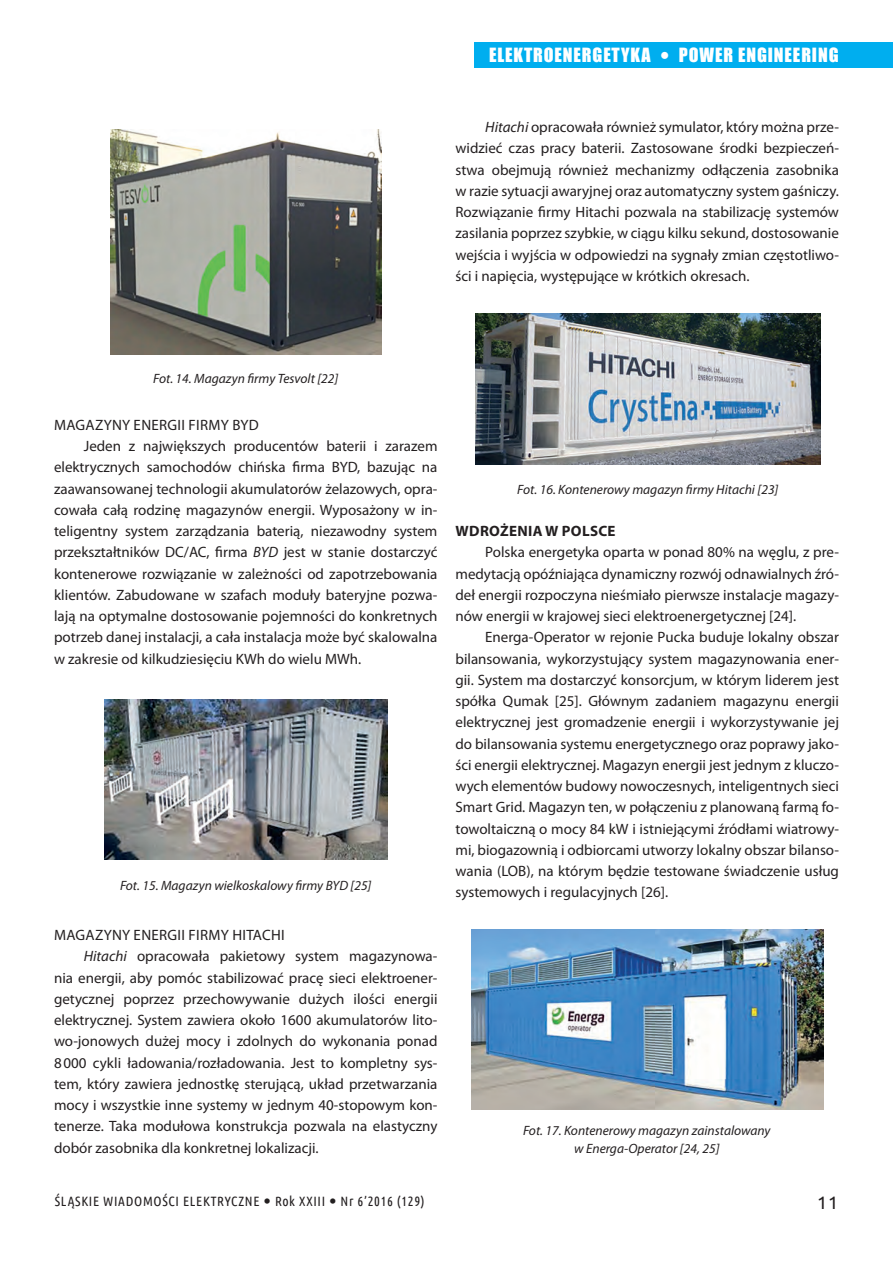
<style>
.page{position:relative;width:893px;height:1263px;background:#fff}
.page>*{position:absolute;margin:0;border:0;box-sizing:border-box;transform-origin:0 0}
.t1{font:18px "Impact";letter-spacing:.05em;color:#fff}
.t2{font:18px "Ubuntu";color:#231f20}
.t3{font:15px/21.3px "Myriad Pro";color:#231f20;text-align:justify}
.t4{font:700 15px "Myriad Pro";letter-spacing:.02em;color:#231f20}
.t5{font:italic 13.5px/18px "Myriad Pro";color:#231f20;text-align:center}
.t6{font:13.5px "Ubuntu Condensed";letter-spacing:.05em;color:#231f20}
.s1{font-style:italic}
</style>
<div class="page">
<div style="left:474px;top:42px;width:419px;height:26px;background:#00aeef"></div>
<img style="left:110px;top:130px;width:271px;height:225px">
<img style="left:104px;top:699px;width:283px;height:160px">
<img style="left:475px;top:314px;width:346px;height:150px">
<img style="left:471px;top:930px;width:353px;height:179px">
<p class="t1" style="left:489px;top:41px;width:163px">ELEKTROENERGETYKA</p>
<p class="t1" style="left:679px;top:41px;width:161px">POWER ENGINEERING</p>
<p class="t3" style="left:455px;top:116px;width:385px;text-indent:30px"><span class="s1">Hitachi</span> opracowała również symulator, który można prze&shy;widzieć czas pracy baterii. Zastosowane środki bezpieczeń&shy;stwa obejmują również mechanizmy odłączenia zasobnika w razie sytuacji awaryjnej oraz automatyczny system gaśniczy.<br>Rozwiązanie firmy Hitachi pozwala na stabilizację systemów zasilania poprzez szybkie, w ciągu kilku sekund, dostosowanie wejścia i wyjścia w odpowiedzi na sygnały zmian częstotliwo&shy;ści i napięcia, występujące w krótkich okresach.</p>
<p class="t5" style="left:153px;top:369px;width:187px">Fot. 14. Magazyn firmy Tesvolt [22]</p>
<p class="t3" style="left:54px;top:414px;width:16px">Magaz</p>
<p class="t3" style="left:104px;top:414px;width:38px">ynyenergii</p>
<p class="t3" style="left:189px;top:414px;width:9px">firm</p>
<p class="t3" style="left:221px;top:414px;width:40px">y BYD</p>
<p class="t3" style="left:84px;top:435px;width:355px">Jeden z największych producentów baterii i zarazem</p>
<p class="t3" style="left:54px;top:456px;width:385px">elektrycznych samochodów chińska firma BYD, bazując na</p>
<p class="t3" style="left:54px;top:478px;width:385px">zaawansowanej technologii akumulatorów żelazowych, opra-</p>
<p class="t3" style="left:54px;top:499px;width:385px">cowała całą rodzinę magazynów energii. Wyposażony w in-</p>
<p class="t3" style="left:54px;top:520px;width:385px">teligentny system zarządzania baterią, niezawodny system</p>
<p class="t3" style="left:54px;top:541px;width:385px">przekształtników DC/AC, firma <span class="s1">BYD</span> jest w stanie dostarczyć</p>
<p class="t3" style="left:54px;top:563px;width:385px">kontenerowe rozwiązanie w zależności od zapotrzebowania</p>
<p class="t3" style="left:54px;top:584px;width:385px">klientów. Zabudowane w szafach moduły bateryjne pozwa-</p>
<p class="t3" style="left:54px;top:605px;width:385px">lają na optymalne dostosowanie pojemności do konkretnych</p>
<p class="t3" style="left:54px;top:626px;width:385px">potrzeb danej instalacji, a cała instalacja może być skalowalna</p>
<p class="t3" style="left:54px;top:648px;width:309px">w zakresie od kilkudziesięciu KWh do wielu MWh.</p>
<p class="t5" style="left:120px;top:876px;width:253px">Fot. 15. Magazyn wielkoskalowy firmy BYD [25]</p>
<p class="t3" style="left:54px;top:924px;width:16px">Magaz</p>
<p class="t3" style="left:104px;top:924px;width:38px">ynyenergii</p>
<p class="t3" style="left:189px;top:924px;width:9px">firm</p>
<p class="t3" style="left:221px;top:924px;width:30px">y Hitachi</p>
<p class="t3" style="left:84px;top:945px;width:355px"><span class="s1">Hitachi</span> opracowała pakietowy system magazynowa-</p>
<p class="t3" style="left:54px;top:967px;width:385px">nia energii, aby pomóc stabilizować pracę sieci elektroener-</p>
<p class="t3" style="left:54px;top:988px;width:385px">getycznej poprzez przechowywanie dużych ilości energii</p>
<p class="t3" style="left:54px;top:1009px;width:385px">elektrycznej. System zawiera około 1600 akumulatorów lito-</p>
<p class="t3" style="left:54px;top:1030px;width:385px">wo-jonowych dużej mocy i zdolnych do wykonania ponad</p>
<p class="t3" style="left:54px;top:1052px;width:385px">8000 cykli ładowania/rozładowania. Jest to kompletny sys-</p>
<p class="t3" style="left:54px;top:1073px;width:385px">tem, który zawiera jednostkę sterującą, układ przetwarzania</p>
<p class="t3" style="left:54px;top:1094px;width:385px">mocy i wszystkie inne systemy w jednym 40-stopowym kon-</p>
<p class="t3" style="left:54px;top:1115px;width:385px">tenerze. Taka modułowa konstrukcja pozwala na elastyczny</p>
<p class="t3" style="left:54px;top:1137px;width:266px">dobór zasobnika dla konkretnej lokalizacji.</p>
<p class="t5" style="left:517px;top:480px;width:263px">Fot. 16. Kontenerowy magazyn firmy Hitachi [23]</p>
<p class="t4" style="left:456px;top:521px;width:161px">WDROŻENIA W POLSCE</p>
<p class="t3" style="left:455px;top:541px;width:385px;text-indent:30px">Polska energetyka oparta w ponad 80% na węglu, z pre&shy;medytacją opóźniająca dynamiczny rozwój odnawialnych źró&shy;deł energii rozpoczyna nieśmiało pierwsze instalacje magazy&shy;nów energii w krajowej sieci elektroenergetycznej [24].</p>
<p class="t3" style="left:455px;top:626px;width:385px;text-indent:30px">Energa-Operator w rejonie Pucka buduje lokalny obszar bilansowania, wykorzystujący system magazynowania ener&shy;gii. System ma dostarczyć konsorcjum, w którym liderem jest spółka Qumak [25]. Głównym zadaniem magazynu energii elektrycznej jest gromadzenie energii i wykorzystywanie jej do bilansowania systemu energetycznego oraz poprawy jako&shy;ści energii elektrycznej. Magazyn energii jest jednym z kluczo&shy;wych elementów budowy nowoczesnych, inteligentnych sieci Smart Grid. Magazyn ten, w połączeniu z planowaną farmą fo&shy;towoltaiczną o mocy 84 kW i istniejącymi źródłami wiatrowy&shy;mi, biogazownią i odbiorcami utworzy lokalny obszar bilanso&shy;wania (LOB), na którym będzie testowane świadczenie usług systemowych i regulacyjnych [26].</p>
<p class="t5" style="left:523px;top:1121px;width:249px">Fot. 17. Kontenerowy magazyn zainstalowany w Energa-Operator [24, 25]</p>
<p class="t6" style="left:55px;top:1192px;width:371px">ŚLĄSKIE WIADOMOŚCI ELEKTRYCZNE Rok XXIII Nr 6’2016 (129)</p>
<p class="t2" style="left:817px;top:1192px;width:23px">11</p>
</div>
